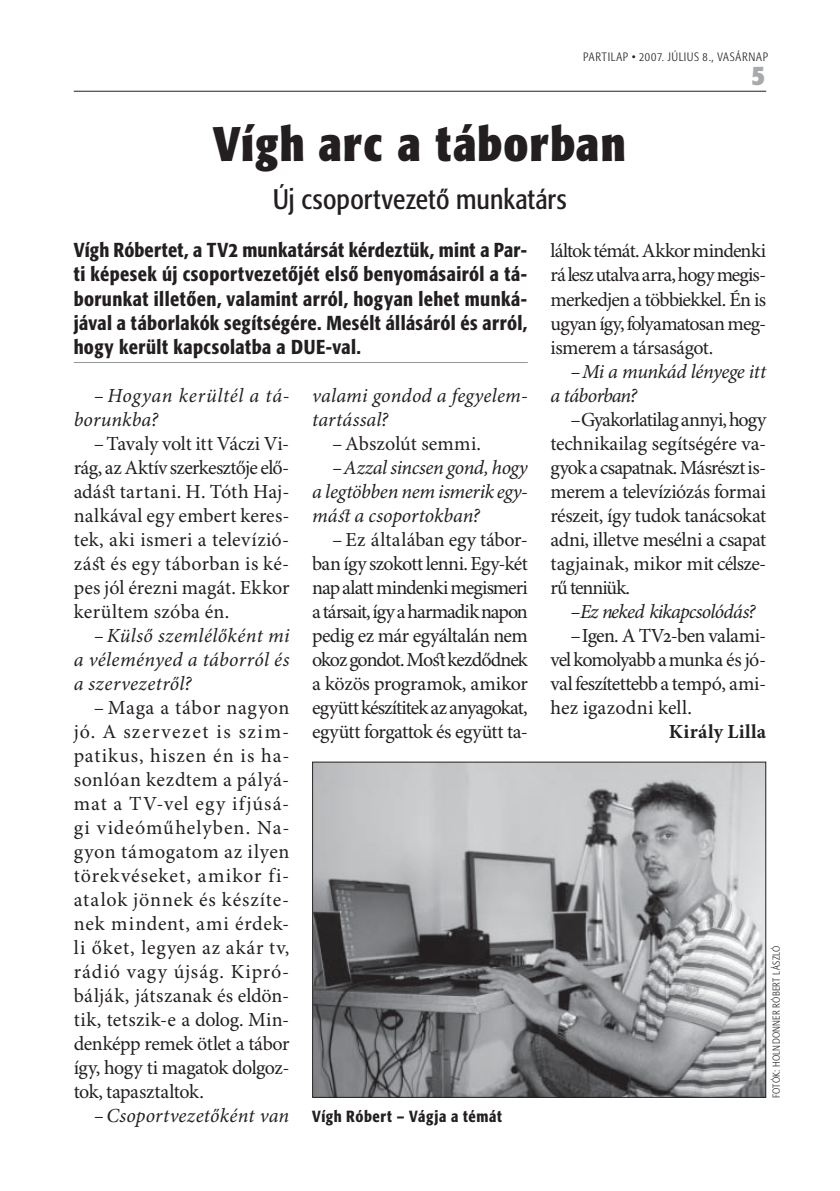
<style>
.page{position:relative;width:840px;height:1191px;background:#fff}
.page>*{position:absolute;margin:0;border:0;box-sizing:border-box;transform-origin:0 0}
.t1{font:700 48px "Formata Cn PFL";color:#231f20}
.t2{font:28px "Formata Cn PFL";color:#231f20}
.t3{font:700 28px "Formata Cn PFL";color:#a7a9ac}
.t4{font:20px/24px "Minion Pro";letter-spacing:-.02em;color:#231f20;text-align:justify}
.t5{font:20px/24px "Formata Md Cn PFL";color:#231f20;text-align:justify}
.t6{font:italic 20px/24px "Minion Pro";letter-spacing:.005em;color:#231f20;text-align:justify}
.t7{font:italic 20px/24px "Minion Pro";letter-spacing:-.025em;color:#231f20}
.t8{font:italic 20px/24px "Minion Pro";letter-spacing:.03em;color:#231f20}
.t9{font:italic 20px "Minion Pro";letter-spacing:-.04em;color:#231f20}
.t10{font:20px "Minion Pro";color:#231f20}
.t11{font:700 20px "Minion Pro";letter-spacing:.015em;color:#231f20}
.t12{font:16px "Formata Md Cn PFL";letter-spacing:.015em;color:#231f20}
.t13{font:12px "Formata Lt Cn PFL";letter-spacing:.07em;color:#231f20}
.t14{font:10px "Formata Lt Cn PFL";letter-spacing:.045em;color:#231f20}
</style>
<div class="page">
<hr style="left:74px;top:91px;width:691px;height:1px;background:#231f20">
<img style="left:314px;top:763px;width:449px;height:332px">
<div style="left:312px;top:761px;width:453px;height:336px;border:1px solid #231f20"></div>
<hr style="left:74px;top:362px;width:453px;height:1px;background:#939598">
<p class="t13" style="left:583px;top:52px;width:186px">PARTILAP • 2007. JÚLIUS 8., VASÁRNAP</p>
<h2 class="t3" style="left:750px;top:64px;width:16px">5</h2>
<h1 class="t1" style="left:213px;top:125px;width:416px">Vígh arc a táborban</h1>
<h2 class="t2" style="left:273px;top:188px;width:295px">Új csoportvezető munkatárs</h2>
<p class="t5" style="left:74px;top:240px;width:455px">Vígh Róbertet, a TV2 munkatársát kérdeztük, mint a Par&shy;ti képesek új csoportvezetőjét első benyomásairól a tá&shy;borunkat illetően, valamint arról, hogyan lehet munká&shy;jával a táborlakók segítségére. Mesélt állásáról és arról, hogy került kapcsolatba a DUE-val.</p>
<p class="t8" style="left:74px;top:385px;width:217px;text-indent:20px">– Hogyan kerültél a tá&shy;borunkba?</p>
<p class="t4" style="left:74px;top:433px;width:217px;text-indent:20px">– Tavaly volt itt Váczi Vi&shy;rág, az Aktív szerkesztője elő&shy;adást tartani. H. Tóth Haj&shy;nalkával egy embert keres&shy;tek, aki ismeri a televízió&shy;zást és egy táborban is ké&shy;pes jól érezni magát. Ekkor kerültem szóba én.</p>
<p class="t6" style="left:74px;top:625px;width:217px;text-indent:20px">– Külső szemlélőként mi a véleményed a táborról és a szervezetről?</p>
<p class="t4" style="left:74px;top:697px;width:217px;text-indent:20px">– Maga a tábor nagyon jó. A szervezet is szim&shy;patikus, hiszen én is ha&shy;sonlóan kezdtem a pályá&shy;mat a TV-vel egy ifjúsá&shy;gi videóműhelyben. Na&shy;gyon támogatom az ilyen törekvéseket, amikor fi&shy;atalok jönnek és készíte&shy;nek mindent, ami érdek&shy;li őket, legyen az akár tv, rádió vagy újság. Kipró&shy;bálják, játszanak és eldön&shy;tik, tetszik-e a dolog. Min&shy;denképp remek ötlet a tábor így, hogy ti magatok dolgoz&shy;tok, tapasztaltok.</p>
<p class="t6" style="left:94px;top:1105px;width:197px">– Csoportvezetőként van</p>
<p class="t6" style="left:312px;top:385px;width:217px">valami gondod a fegyelem&shy;tartással?</p>
<p class="t10" style="left:332px;top:435px;width:150px">– Abszolút semmi.</p>
<p class="t6" style="left:312px;top:457px;width:217px;text-indent:20px">– Azzal sincsen gond, hogy a legtöbben nem ismerik egy&shy;mást a csoportokban?</p>
<p class="t4" style="left:312px;top:529px;width:217px;text-indent:20px">– Ez általában egy tábor&shy;ban így szokott lenni. Egy-két nap alatt mindenki megismeri a társait, így a harmadik napon pedig ez már egyáltalán nem okoz gondot. Most kezdődnek a közös programok, amikor együtt készítitek az anyagokat, együtt forgattok és együtt ta-</p>
<p class="t12" style="left:312px;top:1109px;width:192px">Vígh Róbert – Vágja a témát</p>
<p class="t4" style="left:550px;top:241px;width:217px">láltok témát. Akkor mindenki rá lesz utalva arra, hogy megis&shy;merkedjen a többiekkel. Én is ugyan így, folyamatosan meg&shy;ismerem a társaságot.</p>
<p class="t7" style="left:550px;top:361px;width:217px;text-indent:20px">– Mi a munkád lényege itt a táborban?</p>
<p class="t4" style="left:550px;top:409px;width:217px;text-indent:20px">– Gyakorlatilag annyi, hogy technikailag segítségére va&shy;gyok a csapatnak. Másrészt is&shy;merem a televíziózás formai részeit, így tudok tanácsokat adni, illetve mesélni a csapat tagjainak, mikor mit célsze&shy;rű tenniük.</p>
<p class="t9" style="left:570px;top:603px;width:186px">– Ez neked kikapcsolódás?</p>
<p class="t4" style="left:550px;top:625px;width:217px;text-indent:20px">– Igen. A TV2-ben valami&shy;vel komolyabb a munka és jó&shy;val feszítettebb a tempó, ami&shy;hez igazodni kell.</p>
<p class="t11" style="left:668px;top:723px;width:99px">Király Lilla</p>
<p class="t14" style="left:771px;top:1098px;width:154px;rotate:-90deg">FOTÓK: HOLNDONNER RÓBERT LÁSZLÓ</p>
</div>
